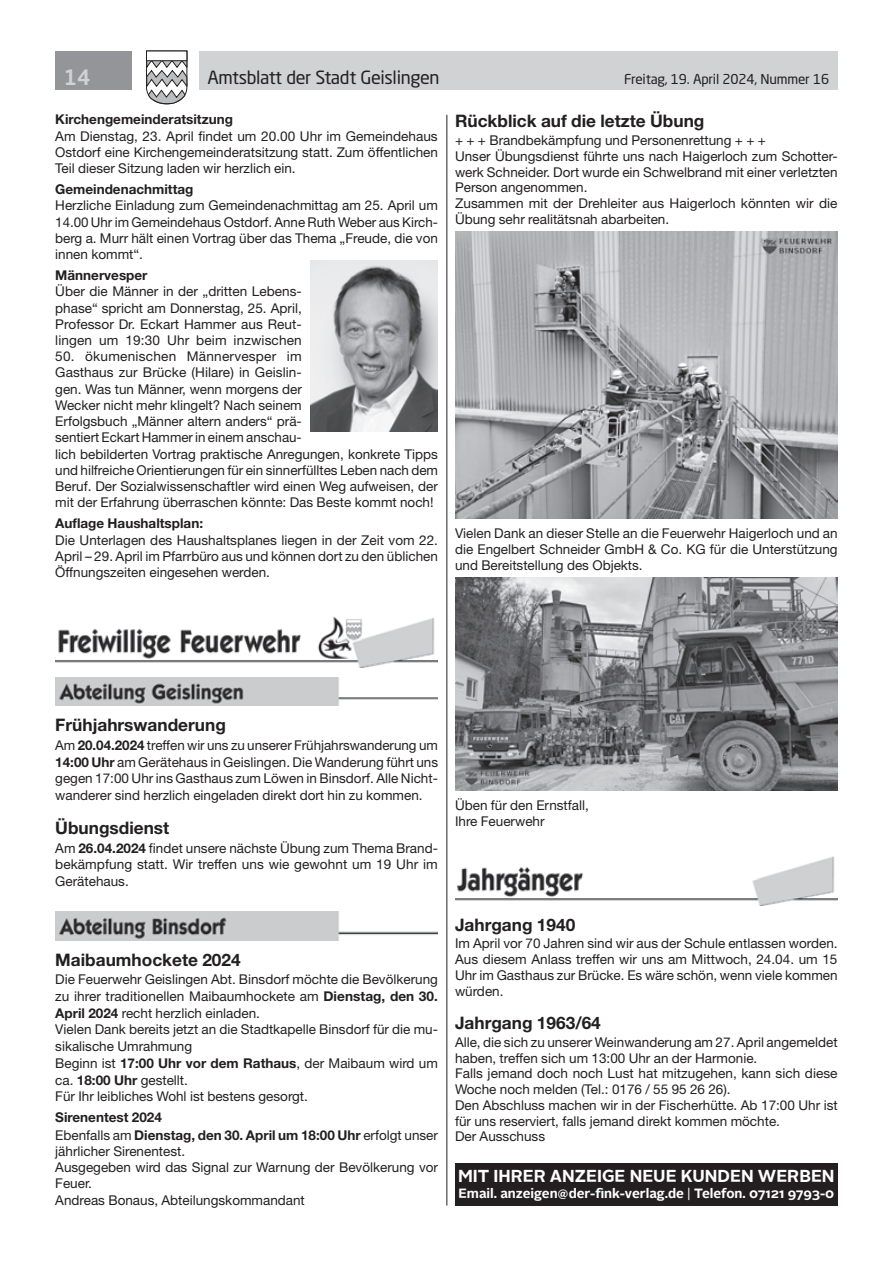
<style>
.page{position:relative;width:893px;height:1263px;background:#fff}
.page>*{position:absolute;margin:0;border:0;box-sizing:border-box;transform-origin:0 0}
.t1{font:500 21px "Neo Sans Std";color:#d1d2d4}
.t2{font:18px "Neo Sans Std";letter-spacing:-.02em;color:#231f20}
.t3{font:700 17.25px "Helvetica Neue LT Std";color:#231f20}
.t4{font:700 17.25px "Alright Web";color:#fff}
.t5{font:13.5px/16.2px "Helvetica Neue LT Std";color:#231f20;text-align:justify}
.t6{font:700 13.5px "Helvetica Neue LT Std";color:#231f20}
.t7{font:13.5px "Neo Sans Std";letter-spacing:-.015em;color:#231f20}
.t8{font:700 13.35px "Alright Web";color:#fff}
.s1{font-weight:700}
.s2{font-family:"Lucida Sans";font-weight:400}
</style>
<div class="page">
<div style="left:199px;top:51px;width:639px;height:38px;background:#d1d2d4"></div>
<div style="left:55px;top:51px;width:77px;height:38px;background:#939598"></div>
<svg style="left:146px;top:50px;width:42px;height:55px"></svg>
<div style="left:146px;top:51px;width:41px;height:10px;background:#fff;border:1px solid #231f20"></div>
<hr style="left:446px;top:115px;width:1px;height:1090px;background:#231f20">
<img style="left:55px;top:616px;width:383px;height:51px">
<img style="left:55px;top:677px;width:383px;height:29px">
<img style="left:55px;top:911px;width:383px;height:29px">
<img style="left:455px;top:231px;width:383px;height:287px">
<img style="left:455px;top:577px;width:383px;height:213px">
<img style="left:455px;top:856px;width:383px;height:50px">
<img style="left:310px;top:261px;width:128px;height:170px">
<div style="left:455px;top:1163px;width:383px;height:42px;background:#231f20"></div>
<h1 class="t1" style="left:64px;top:64px;width:28px">14</h1>
<h2 class="t2" style="left:207px;top:66px;width:234px">Amtsblatt der Stadt Geislingen</h2>
<p class="t7" style="left:624px;top:71px;width:207px">Freitag, 19. April 2024, Nummer 16</p>
<p class="t6" style="left:55px;top:111px;width:179px">Kirchengemeinderatsitzung</p>
<p class="t5" style="left:55px;top:128px;width:384px">Am Dienstag, 23. April findet um 20.00 Uhr im Gemeindehaus Ostdorf eine Kirchengemeinderatsitzung statt. Zum öffentlichen Teil dieser Sitzung laden wir herzlich ein.</p>
<p class="t6" style="left:55px;top:181px;width:140px">Gemeindenachmittag</p>
<p class="t5" style="left:55px;top:197px;width:384px">Herzliche Einladung zum Gemeindenachmittag am 25. April um 14.00 Uhr im Gemeindehaus Ostdorf. Anne Ruth Weber aus Kirch&shy;berg a. Murr hält einen Vortrag über das Thema „Freude, die von innen kommt“.</p>
<p class="t6" style="left:55px;top:267px;width:94px">Männervesper</p>
<p class="t5" style="left:55px;top:283px;width:248px">Über die Männer in der „dritten Lebens&shy;phase“ spricht am Donnerstag, 25. April, Professor Dr. Eckart Hammer aus Reut&shy;lingen um 19:30 Uhr beim inzwischen</p>
<p class="t5" style="left:55px;top:348px;width:384px;text-align:left">50. ökumenischen Männervesper im<br>Gasthaus zur Brücke (Hilare) in Geislin-<br>gen. Was tun Männer, wenn morgens der<br>Wecker nicht mehr klingelt? Nach seinem<br>Erfolgsbuch „Männer altern anders“ prä-<br>sentiert Eckart Hammer in einem anschau-<br>lich bebilderten Vortrag praktische Anregungen, konkrete Tipps und hilfreiche Orientierungen für ein sinnerfülltes Leben nach dem Beruf. Der Sozialwissenschaftler wird einen Weg aufweisen, der mit der Erfahrung überraschen könnte: Das Beste kommt noch!</p>
<p class="t6" style="left:55px;top:515px;width:149px">Auflage Haushaltsplan:</p>
<p class="t5" style="left:55px;top:531px;width:384px">Die Unterlagen des Haushaltsplanes liegen in der Zeit vom 22.<br>April – 29. April im Pfarrbüro aus und können dort zu den üblichen Öffnungszeiten eingesehen werden.</p>
<p class="t3" style="left:455px;top:110px;width:251px">Rückblick auf die letzte Übung</p>
<p class="t5" style="left:455px;top:132px;width:384px;line-height:15.8px;text-align:left">+ + + Brandbekämpfung und Personenrettung + + +<br>Unser Übungsdienst führte uns nach Haigerloch zum Schotter&shy;werk Schneider. Dort wurde ein Schwelbrand mit einer verletzten Person angenommen.<br>Zusammen mit der Drehleiter aus Haigerloch könnten wir die Übung sehr realitätsnah abarbeiten.</p>
<p class="t5" style="left:455px;top:525px;width:384px;line-height:15.8px">Vielen Dank an dieser Stelle an die Feuerwehr Haigerloch und an die Engelbert Schneider GmbH &amp; Co. KG für die Unterstützung und Bereitstellung des Objekts.</p>
<p class="t3" style="left:55px;top:714px;width:172px">Frühjahrswanderung</p>
<p class="t5" style="left:55px;top:737px;width:384px">Am <span class="s1">20.04.2024</span> treffen wir uns zu unserer Frühjahrswanderung um <span class="s1">14:00 Uhr</span> am Gerätehaus in Geislingen. Die Wanderung führt uns gegen 17:00 Uhr ins Gasthaus zum Löwen in Binsdorf. Alle Nicht&shy;wanderer sind herzlich eingeladen direkt dort hin zu kommen.</p>
<p class="t3" style="left:55px;top:817px;width:116px">Übungsdienst</p>
<p class="t5" style="left:55px;top:840px;width:384px">Am <span class="s1">26.04.2024</span> findet unsere nächste Übung zum Thema Brand&shy;bekämpfung statt. Wir treffen uns wie gewohnt um 19 Uhr im Gerätehaus.</p>
<p class="t3" style="left:55px;top:949px;width:187px">Maibaumhockete 2024</p>
<p class="t5" style="left:55px;top:970px;width:384px;line-height:16.8px;text-align:left">Die Feuerwehr Geislingen Abt. Binsdorf möchte die Bevölkerung zu ihrer traditionellen Maibaumhockete am <span class="s1">Dienstag, den 30.<br>April 2024</span> recht herzlich einladen.<br>Vielen Dank bereits jetzt an die Stadtkapelle Binsdorf für die mu&shy;sikalische Umrahmung<br>Beginn ist <span class="s1">17:00 Uhr vor dem Rathaus</span>, der Maibaum wird um ca. <span class="s1">18:00 Uhr</span> gestellt.<br>Für Ihr leibliches Wohl ist bestens gesorgt.</p>
<p class="t5" style="left:55px;top:1109px;width:384px;text-align:left"><span class="s1">Sirenentest 2024<br></span>Ebenfalls am <span class="s1">Dienstag, den 30. April um 18:00 Uhr</span> erfolgt unser jährlicher Sirenentest.<br>Ausgegeben wird das Signal zur Warnung der Bevölkerung vor Feuer.<br>Andreas Bonaus, Abteilungskommandant</p>
<p class="t5" style="left:455px;top:797px;width:135px;line-height:15.8px">Üben für den Ernstfall,<br>Ihre Feuerwehr</p>
<p class="t3" style="left:455px;top:914px;width:122px">Jahrgang 1940</p>
<p class="t5" style="left:455px;top:935px;width:384px;line-height:15.8px">Im April vor 70 Jahren sind wir aus der Schule entlassen worden.<br>Aus diesem Anlass treffen wir uns am Mittwoch, 24.04. um 15<br>Uhr im Gasthaus zur Brücke. Es wäre schön, wenn viele kommen würden.</p>
<p class="t3" style="left:455px;top:1012px;width:147px">Jahrgang 1963/64</p>
<p class="t5" style="left:455px;top:1034px;width:384px;line-height:15.8px;text-align:left">Alle, die sich zu unserer Weinwanderung am 27. April angemeldet haben, treffen sich um 13:00 Uhr an der Harmonie.<br>Falls jemand doch noch Lust hat mitzugehen, kann sich diese Woche noch melden (Tel.: 0176 / 55 95 26 26).<br>Den Abschluss machen wir in der Fischerhütte. Ab 17:00 Uhr ist für uns reserviert, falls jemand direkt kommen möchte.<br>Der Ausschuss</p>
<p class="t4" style="left:458px;top:1166px;width:378px">MIT IHRER ANZEIGE NEUE KUNDEN WERBEN</p>
<p class="t8" style="left:458px;top:1186px;width:377px">Email. anzeigen@der-fink-verlag.de <span class="s2">|</span> Telefon. 07121 9793-0</p>
</div>
